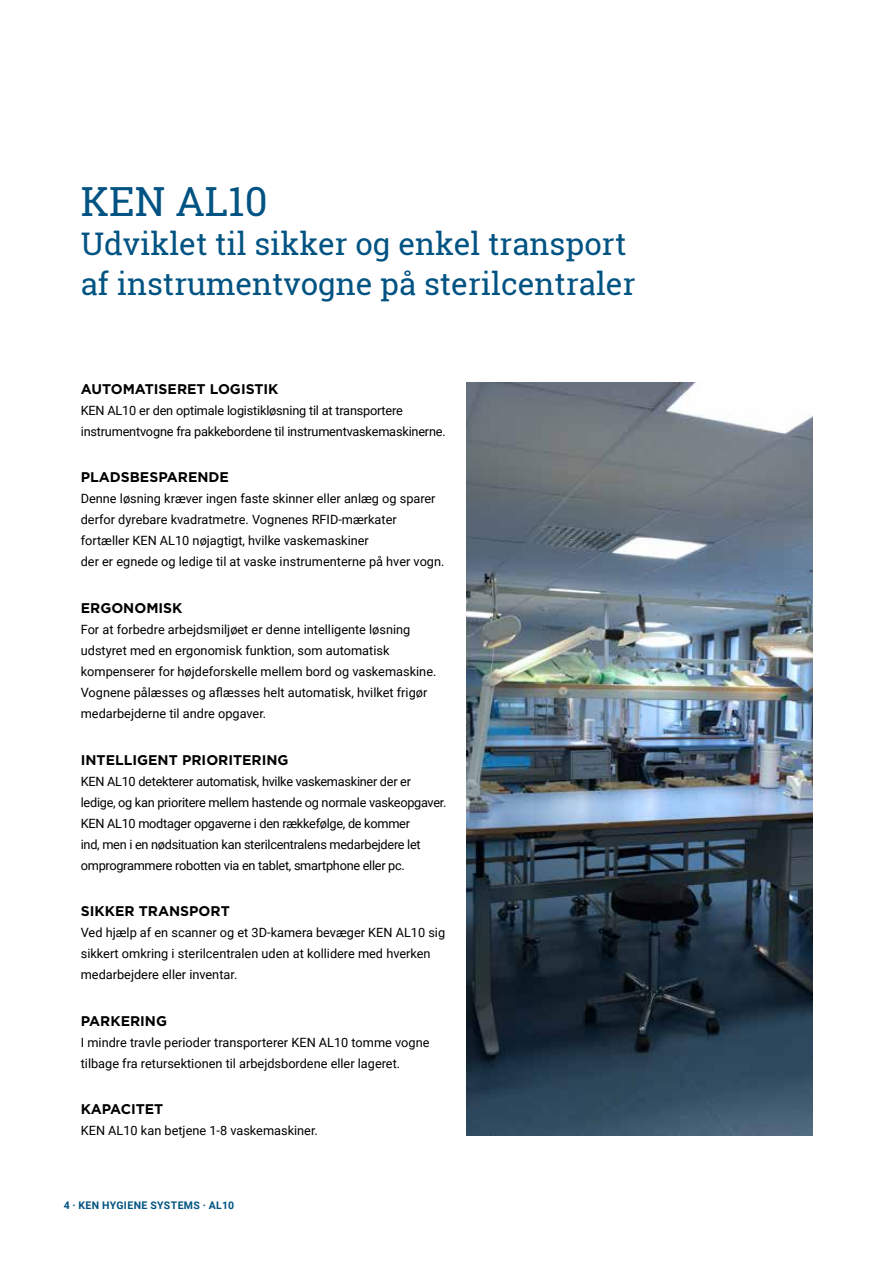
<style>
.page{position:relative;width:893px;height:1263px;background:#fff}
.page>*{position:absolute;margin:0;border:0;box-sizing:border-box;transform-origin:0 0}
.t1{font:40.2px "Roboto Slab";color:#005382}
.t2{font:31.2px/39.3px "Roboto Slab";color:#005382}
.t3{font:700 14.1px "Gotham";color:#000}
.t4{font:12.75px/21px "Roboto";color:#000}
.t5{font:12.75px/21px "Roboto";letter-spacing:-.02em;color:#000}
.t6{font:700 10.5px "Roboto";letter-spacing:.035em;color:#005382}
</style>
<div class="page">
<img style="left:466px;top:382px;width:346px;height:753px">
<h1 class="t1" style="left:81px;top:174px;width:188px">KEN AL10</h1>
<h2 class="t2" style="left:81px;top:224px;width:556px">Udviklet til sikker og enkel transport af instrumentvogne på sterilcentraler</h2>
<p class="t3" style="left:81px;top:379px;width:199px">AUTOMATISERET LOGISTIK</p>
<p class="t4" style="left:81px;top:399px;width:366px">KEN AL10 er den optimale logistikløsning til at transportere instrumentvogne fra pakkebordene til instrumentvaskemaskinerne.</p>
<p class="t3" style="left:81px;top:468px;width:150px">PLADSBESPARENDE</p>
<p class="t4" style="left:81px;top:488px;width:365px">Denne løsning kræver ingen faste skinner eller anlæg og sparer derfor dyrebare kvadratmetre. Vognenes RFID-mærkater fortæller KEN AL10 nøjagtigt, hvilke vaskemaskiner<br>der er egnede og ledige til at vaske instrumenterne på hver vogn.</p>
<p class="t3" style="left:81px;top:599px;width:103px">ERGONOMISK</p>
<p class="t4" style="left:81px;top:618px;width:357px">For at forbedre arbejdsmiljøet er denne intelligente løsning udstyret med en ergonomisk funktion, som automatisk kompenserer for højdeforskelle mellem bord og vaskemaskine.<br>Vognene pålæsses og aflæsses helt automatisk, hvilket frigør medarbejderne til andre opgaver.</p>
<p class="t3" style="left:81px;top:750px;width:209px">INTELLIGENT PRIORITERING</p>
<p class="t5" style="left:81px;top:770px;width:367px">KEN AL10 detekterer automatisk, hvilke vaskemaskiner der er ledige, og kan prioritere mellem hastende og normale vaskeopgaver.<br>KEN AL10 modtager opgaverne i den rækkefølge, de kommer<br>ind, men i en nødsituation kan sterilcentralens medarbejdere let omprogrammere robotten via en tablet, smartphone eller pc.</p>
<p class="t3" style="left:81px;top:902px;width:151px">SIKKER TRANSPORT</p>
<p class="t4" style="left:81px;top:922px;width:366px">Ved hjælp af en scanner og et 3D-kamera bevæger KEN AL10 sig sikkert omkring i sterilcentralen uden at kollidere med hverken medarbejdere eller inventar.</p>
<p class="t3" style="left:81px;top:1011px;width:88px">PARKERING</p>
<p class="t4" style="left:81px;top:1031px;width:350px">I mindre travle perioder transporterer KEN AL10 tomme vogne tilbage fra retursektionen til arbejdsbordene eller lageret.</p>
<p class="t3" style="left:81px;top:1100px;width:84px">KAPACITET</p>
<p class="t4" style="left:81px;top:1120px;width:239px">KEN AL10 kan betjene 1-8 vaskemaskiner.</p>
<p class="t6" style="left:64px;top:1198px;width:172px">4 · KEN HYGIENE SYSTEMS · AL10</p>
</div>
